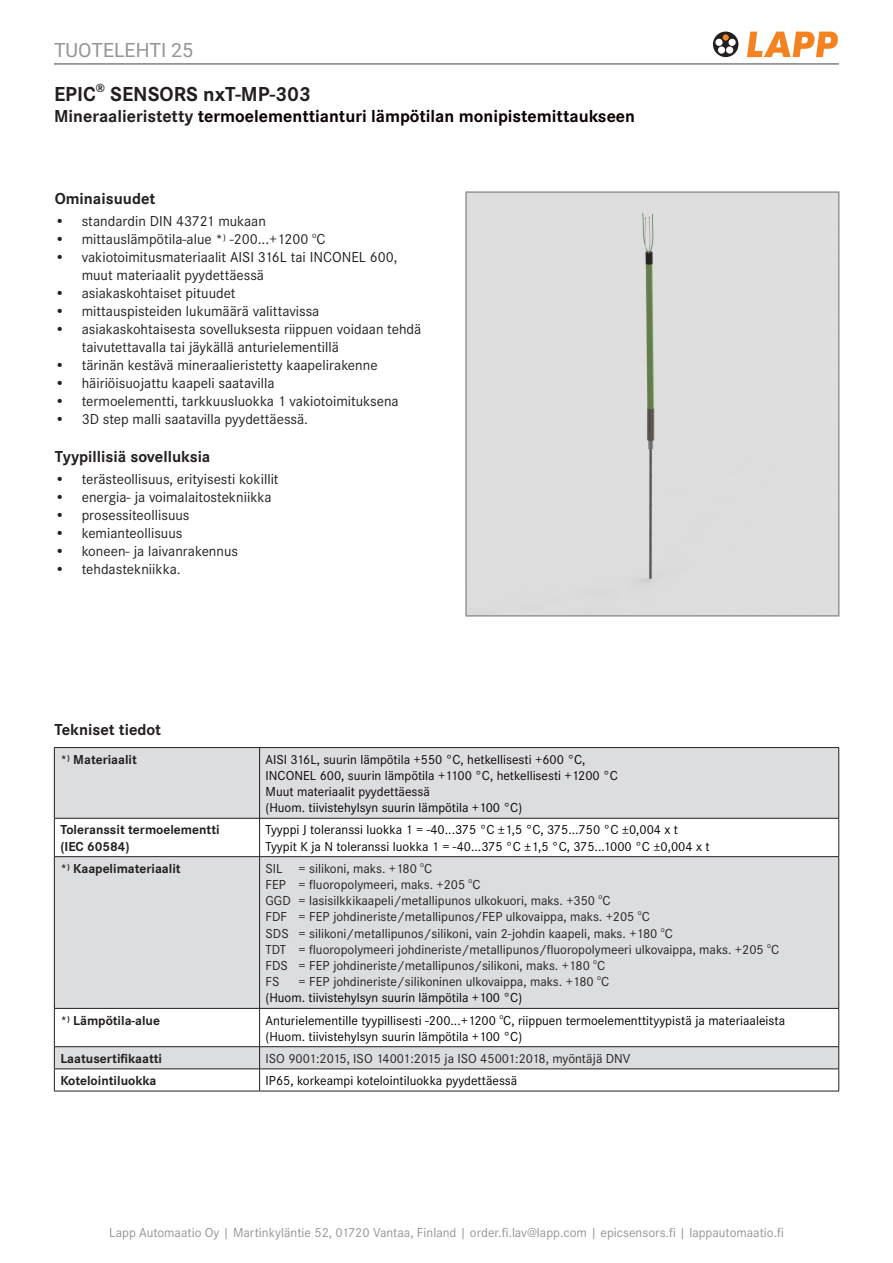
<style>
.page{position:relative;width:893px;height:1263px;background:#fff}
.page>*{position:absolute;margin:0;border:0;box-sizing:border-box;transform-origin:0 0}
.Main_headline_14pt_bold{font:700 21px "Corporate STOT";color:#231f20}
.Body_text_10pt{font:19.5px "Roboto";color:#939598}
._2nd_headline_12pt_bold_copy{font:700 18px "Corporate STOT";color:#0b0002}
.Body_headline_11pt_bold{font:700 16.5px "Corporate STOT";color:#231f20}
.t1{font:15px/18px "Corporate STOT";color:#231f20}
.Table_text_9pt{font:13.5px "Corporate STOT";color:#231f20}
.Table_text_9pt-2{font:13.5px "Corporate STOT";color:#000001}
.Bullets_10pt{font:13.5px "Corporate STOT";color:#0b0002}
.Table_text_9pt_bold{font:700 13.5px/16.2px "Corporate STOT";color:#231f20}
.t2{font:13.5px "Corporate STOT";color:#939598}
.Bullets_10pt-2{font:13.5px "Corporate STOT";color:#000001}
.s1{color:#231f20}
</style>
<div class="page">
<div style="left:468px;top:194px;width:368px;height:420px;background:#dedede"></div>
<div style="left:465px;top:191px;width:374px;height:426px;border:2px solid #939598"></div>
<svg style="left:747px;top:32px;width:91px;height:25px"></svg>
<div style="left:713px;top:32px;width:25px;height:25px;background:#231f20;border-radius:50%"></div>
<svg style="left:715px;top:38px;width:21px;height:16px"></svg>
<div style="left:722px;top:34px;width:7px;height:7px;background:#f58220;border-radius:50%"></div>
<div style="left:722px;top:34px;width:7px;height:7px;border:1px solid #231f20;border-radius:50%"></div>
<hr style="left:54px;top:63px;width:785px;height:2px;background:#939598">
<svg style="left:55px;top:748px;width:783px;height:320px;fill:#dcdddf"></svg>
<hr style="left:54px;top:747px;width:206px;height:1px;background:#231f20">
<hr style="left:54px;top:748px;width:1px;height:70px;background:#231f20">
<hr style="left:54px;top:818px;width:206px;height:1px;background:#231f20">
<hr style="left:54px;top:818px;width:1px;height:38px;background:#231f20">
<hr style="left:54px;top:856px;width:206px;height:1px;background:#231f20">
<hr style="left:54px;top:857px;width:1px;height:151px;background:#231f20">
<hr style="left:54px;top:1008px;width:206px;height:1px;background:#231f20">
<hr style="left:54px;top:1008px;width:1px;height:38px;background:#231f20">
<hr style="left:54px;top:1046px;width:206px;height:1px;background:#231f20">
<hr style="left:54px;top:1068px;width:206px;height:1px;background:#231f20">
<svg style="left:54px;top:1047px;width:1px;height:44px"></svg>
<hr style="left:54px;top:1091px;width:206px;height:1px;background:#231f20">
<hr style="left:260px;top:747px;width:579px;height:1px;background:#231f20">
<hr style="left:259px;top:748px;width:1px;height:70px;background:#231f20">
<hr style="left:838px;top:748px;width:1px;height:70px;background:#231f20">
<hr style="left:260px;top:818px;width:579px;height:1px;background:#231f20">
<hr style="left:259px;top:818px;width:1px;height:38px;background:#231f20">
<hr style="left:838px;top:818px;width:1px;height:38px;background:#231f20">
<hr style="left:260px;top:856px;width:579px;height:1px;background:#231f20">
<hr style="left:259px;top:857px;width:1px;height:151px;background:#231f20">
<hr style="left:838px;top:857px;width:1px;height:151px;background:#231f20">
<hr style="left:260px;top:1008px;width:579px;height:1px;background:#231f20">
<hr style="left:259px;top:1008px;width:1px;height:38px;background:#231f20">
<hr style="left:838px;top:1008px;width:1px;height:38px;background:#231f20">
<hr style="left:260px;top:1046px;width:579px;height:1px;background:#231f20">
<hr style="left:260px;top:1068px;width:579px;height:1px;background:#231f20">
<svg style="left:259px;top:1047px;width:1px;height:44px"></svg>
<svg style="left:838px;top:1047px;width:1px;height:44px"></svg>
<hr style="left:260px;top:1091px;width:579px;height:1px;background:#231f20">
<p class="Body_text_10pt" style="left:54px;top:36px;width:141px">TUOTELEHTI 25</p>
<p class="Main_headline_14pt_bold" style="left:54px;top:82px;width:259px">EPIC<sup>®</sup> SENSORS nxT-MP-303</p>
<p class="_2nd_headline_12pt_bold_copy" style="left:54px;top:106px;width:583px"><span class="s1">Mineraalieristetty</span> termoelementtianturi lämpötilan monipistemittaukseen</p>
<p class="Body_headline_11pt_bold" style="left:55px;top:189px;width:102px">Ominaisuudet</p>
<p class="t1" style="left:55px;top:212px;width:213px">• standardin DIN 43721 mukaan</p>
<p class="t1" style="left:55px;top:230px;width:272px">• mittauslämpötila-alue *⁾ -200...+1200 <sup>o</sup>C</p>
<p class="t1" style="left:82px;top:248px;width:317px;text-indent:-27px">• vakiotoimitusmateriaalit AISI 316L tai INCONEL 600, muut materiaalit pyydettäessä</p>
<p class="t1" style="left:55px;top:284px;width:182px">• asiakaskohtaiset pituudet</p>
<p class="t1" style="left:55px;top:302px;width:266px">• mittauspisteiden lukumäärä valittavissa</p>
<p class="t1" style="left:82px;top:320px;width:341px;text-indent:-27px">• asiakaskohtaisesta sovelluksesta riippuen voidaan tehdä taivutettavalla tai jäykällä anturielementillä</p>
<p class="t1" style="left:55px;top:356px;width:324px">• tärinän kestävä mineraalieristetty kaapelirakenne</p>
<p class="t1" style="left:55px;top:374px;width:221px">• häiriöisuojattu kaapeli saatavilla</p>
<p class="t1" style="left:55px;top:392px;width:345px">• termoelementti, tarkkuusluokka 1 vakiotoimituksena</p>
<p class="t1" style="left:55px;top:410px;width:255px">• 3D step malli saatavilla pyydettäessä.</p>
<p class="Body_headline_11pt_bold" style="left:55px;top:447px;width:157px">Tyypillisiä sovelluksia</p>
<p class="t1" style="left:55px;top:470px;width:225px">• terästeollisuus, erityisesti kokillit</p>
<p class="t1" style="left:55px;top:488px;width:218px">• energia- ja voimalaitostekniikka</p>
<p class="t1" style="left:55px;top:506px;width:136px">• prosessiteollisuus</p>
<p class="t1" style="left:55px;top:524px;width:129px">• kemianteollisuus</p>
<p class="t1" style="left:55px;top:542px;width:185px">• koneen- ja laivanrakennus</p>
<p class="t1" style="left:55px;top:560px;width:127px">• tehdastekniikka.</p>
<p class="Body_headline_11pt_bold" style="left:54px;top:720px;width:108px">Tekniset tiedot</p>
<p class="Table_text_9pt_bold" style="left:60px;top:751px;width:78px">*⁾ Materiaalit</p>
<p class="Bullets_10pt" style="left:266px;top:751px;width:321px">AISI 316L, suurin lämpötila +550 °C, hetkellisesti +600 °C,</p>
<p class="Bullets_10pt" style="left:266px;top:768px;width:354px">INCONEL 600, suurin lämpötila +1100 °C, hetkellisesti +1200 °C</p>
<p class="Bullets_10pt" style="left:266px;top:784px;width:166px">Muut materiaalit pyydettäessä</p>
<p class="Bullets_10pt-2" style="left:266px;top:800px;width:258px">(Huom. tiivistehylsyn suurin lämpötila +100 °C)</p>
<p class="Table_text_9pt_bold" style="left:60px;top:822px;width:161px">Toleranssit termoelementti (IEC 60584)</p>
<p class="Table_text_9pt-2" style="left:266px;top:822px;width:414px">Tyyppi J toleranssi luokka 1 = -40...375 °C ±1,5 °C, 375...750 °C ±0,004 x t</p>
<p class="Table_text_9pt-2" style="left:266px;top:838px;width:445px">Tyypit K ja N toleranssi luokka 1 = -40...375 °C ±1,5 °C, 375...1000 °C ±0,004 x t</p>
<p class="Table_text_9pt_bold" style="left:60px;top:861px;width:122px">*⁾ Kaapelimateriaalit</p>
<p class="Table_text_9pt" style="left:266px;top:861px;width:168px">SIL = silikoni, maks. +180 <sup>o</sup>C</p>
<p class="Table_text_9pt" style="left:266px;top:877px;width:217px">FEP = fluoropolymeeri, maks. +205 <sup>o</sup>C</p>
<p class="Table_text_9pt" style="left:266px;top:893px;width:346px">GGD = lasisilkkikaapeli/metallipunos ulkokuori, maks. +350 <sup>o</sup>C</p>
<p class="Table_text_9pt" style="left:266px;top:909px;width:386px">FDF = FEP johdineriste/metallipunos/FEP ulkovaippa, maks. +205 <sup>o</sup>C</p>
<p class="Table_text_9pt" style="left:266px;top:925px;width:409px">SDS = silikoni/metallipunos/silikoni, vain 2-johdin kaapeli, maks. +180 <sup>o</sup>C</p>
<p class="Table_text_9pt" style="left:266px;top:942px;width:515px">TDT = fluoropolymeeri johdineriste/metallipunos/fluoropolymeeri ulkovaippa, maks. +205 <sup>o</sup>C</p>
<p class="Table_text_9pt" style="left:266px;top:958px;width:341px">FDS = FEP johdineriste/metallipunos/silikoni, maks. +180 <sup>o</sup>C</p>
<p class="Table_text_9pt" style="left:266px;top:974px;width:15px">FS</p>
<p class="Table_text_9pt" style="left:299px;top:974px;width:312px">= FEP johdineriste/silikoninen ulkovaippa, maks. +180 <sup>o</sup>C</p>
<p class="Table_text_9pt-2" style="left:266px;top:990px;width:258px">(Huom. tiivistehylsyn suurin lämpötila +100 °C)</p>
<p class="Table_text_9pt_bold" style="left:60px;top:1012px;width:101px">*⁾ Lämpötila-alue</p>
<p class="Table_text_9pt-2" style="left:266px;top:1012px;width:521px">Anturielementille tyypillisesti -200...+1200 <sup>o</sup>C, riippuen termoelementtityypistä ja materiaaleista</p>
<p class="Table_text_9pt-2" style="left:266px;top:1028px;width:258px">(Huom. tiivistehylsyn suurin lämpötila +100 °C)</p>
<p class="Table_text_9pt_bold" style="left:60px;top:1051px;width:103px">Laatusertifikaatti</p>
<p class="Table_text_9pt" style="left:266px;top:1051px;width:366px">ISO 9001:2015, ISO 14001:2015 ja ISO 45001:2018, myöntäjä DNV</p>
<p class="Table_text_9pt_bold" style="left:60px;top:1073px;width:98px">Kotelointiluokka</p>
<p class="Table_text_9pt-2" style="left:266px;top:1073px;width:253px">IP65, korkeampi kotelointiluokka pyydettäessä</p>
<p class="t2" style="left:109px;top:1225px;width:676px">Lapp Automaatio Oy | Martinkyläntie 52, 01720 Vantaa, Finland | order.fi.lav@lapp.com | epicsensors.fi | lappautomaatio.fi</p>
</div>
